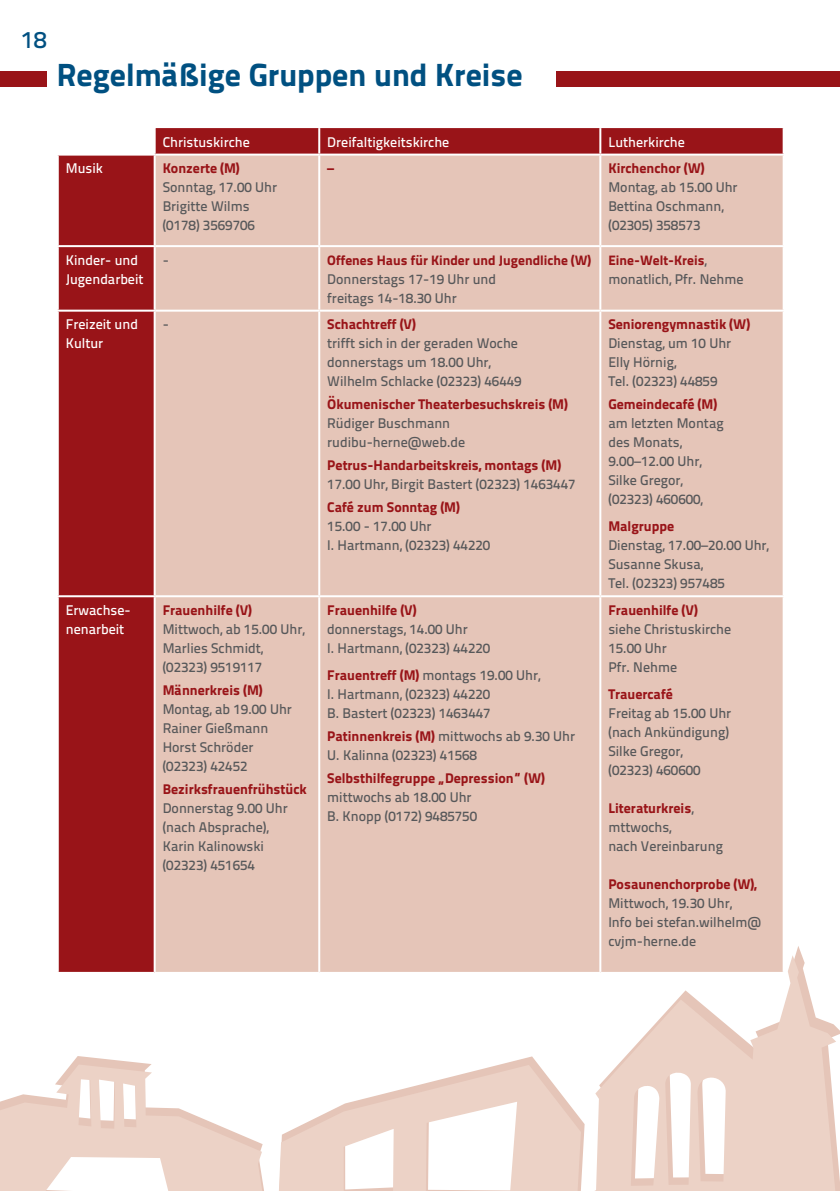
<style>
.page{position:relative;width:840px;height:1191px;background:#fff}
.page>*{position:absolute;margin:0;border:0;box-sizing:border-box;transform-origin:0 0}
.t1{font:32px "Titillium Text 25 L 999 wt";color:#005081}
.t2{font:24px "Titillium Text 25 L 600 wt";color:#005081}
.t3{font:14px/19px "Titillium Text 25 L 600 wt";color:#57585a}
.t4{font:14px "Titillium Text 25 L 999 wt";color:#991418}
.t5{font:14px/19px "Titillium Text 25 L 600 wt";color:#fff}
.t6{font:13.6px "Titillium Text 25 L 999 wt";color:#991418}
.s1{font-family:"Titillium Text 25 L 999 wt";color:#991418}
.s2{font-family:"Titillium Text 25 L 600 wt";font-size:14px;color:#57585a}
.s3{font-family:"Titillium Text 25 L 600 wt";color:#57585a}
</style>
<div class="page">
<svg style="left:0;top:955px;width:837px;height:236px"></svg>
<div style="left:556px;top:71px;width:283px;height:15px;background:#991418"></div>
<div style="left:59px;top:128px;width:723px;height:844px;background:#991418"></div>
<div style="left:156px;top:156px;width:626px;height:816px;background:#e5c5b8"></div>
<hr style="left:57px;top:127px;width:99px;height:2px;background:#fff">
<hr style="left:154px;top:129px;width:2px;height:25px;background:#fff">
<hr style="left:318px;top:128px;width:2px;height:26px;background:#fff">
<hr style="left:599px;top:128px;width:2px;height:26px;background:#fff">
<hr style="left:57px;top:597px;width:2px;height:375px;background:#fff">
<hr style="left:57px;top:972px;width:98px;height:2px;background:#fff">
<hr style="left:156px;top:154px;width:163px;height:2px;background:#fff">
<hr style="left:156px;top:245px;width:163px;height:2px;background:#fff">
<hr style="left:156px;top:310px;width:163px;height:2px;background:#fff">
<hr style="left:156px;top:595px;width:163px;height:2px;background:#fff">
<hr style="left:154px;top:597px;width:2px;height:375px;background:#fff">
<hr style="left:154px;top:972px;width:165px;height:2px;background:#fff">
<hr style="left:318px;top:597px;width:2px;height:375px;background:#fff">
<hr style="left:319px;top:972px;width:281px;height:2px;background:#fff">
<hr style="left:318px;top:312px;width:2px;height:283px;background:#fff">
<hr style="left:319px;top:595px;width:281px;height:2px;background:#fff">
<hr style="left:318px;top:247px;width:2px;height:63px;background:#fff">
<hr style="left:319px;top:310px;width:281px;height:2px;background:#fff">
<hr style="left:319px;top:245px;width:281px;height:2px;background:#fff">
<hr style="left:319px;top:154px;width:281px;height:2px;background:#fff">
<hr style="left:318px;top:156px;width:2px;height:89px;background:#fff">
<hr style="left:600px;top:154px;width:184px;height:2px;background:#fff">
<hr style="left:599px;top:156px;width:2px;height:89px;background:#fff">
<hr style="left:600px;top:245px;width:184px;height:2px;background:#fff">
<hr style="left:599px;top:247px;width:2px;height:63px;background:#fff">
<hr style="left:600px;top:310px;width:184px;height:2px;background:#fff">
<hr style="left:599px;top:312px;width:2px;height:283px;background:#fff">
<hr style="left:600px;top:595px;width:184px;height:2px;background:#fff">
<hr style="left:599px;top:597px;width:2px;height:375px;background:#fff">
<hr style="left:782px;top:597px;width:2px;height:375px;background:#fff">
<hr style="left:600px;top:972px;width:184px;height:2px;background:#fff">
<hr style="left:153px;top:312px;width:3px;height:283px;background:#fff">
<hr style="left:57px;top:595px;width:99px;height:2px;background:#fff">
<hr style="left:153px;top:247px;width:3px;height:63px;background:#fff">
<hr style="left:57px;top:310px;width:99px;height:2px;background:#fff">
<hr style="left:57px;top:245px;width:99px;height:2px;background:#fff">
<hr style="left:57px;top:154px;width:99px;height:2px;background:#fff">
<hr style="left:153px;top:156px;width:3px;height:89px;background:#fff">
<div style="left:0;top:71px;width:46px;height:15px;background:#991418"></div>
<h2 class="t2" style="left:21px;top:21px;width:27px">18</h2>
<h1 class="t1" style="left:57px;top:50px;width:467px">Regelmäßige Gruppen und Kreise</h1>
<p class="t5" style="left:162px;top:131px;width:89px">Christuskirche</p>
<p class="t5" style="left:327px;top:131px;width:123px">Dreifaltigkeitskirche</p>
<p class="t5" style="left:608px;top:131px;width:78px">Lutherkirche</p>
<p class="t5" style="left:66px;top:158px;width:39px">Musik</p>
<p class="t4" style="left:162px;top:157px;width:78px">Konzerte (M)</p>
<p class="t3" style="left:162px;top:177px;width:116px">Sonntag, 17.00 Uhr<br>Brigitte Wilms (0178) 3569706</p>
<p class="t4" style="left:327px;top:157px;width:8px">–</p>
<p class="t4" style="left:608px;top:157px;width:98px">Kirchenchor (W)</p>
<p class="t3" style="left:608px;top:177px;width:131px">Montag, ab 15.00 Uhr<br>Bettina Oschmann, (02305) 358573</p>
<p class="t5" style="left:66px;top:249px;width:79px">Kinder- und<br>Jugendarbeit</p>
<p class="t3" style="left:162px;top:249px;width:8px">-</p>
<p class="t6" style="left:327px;top:249px;width:265px">Offenes Haus für Kinder und Jugendliche (W)</p>
<p class="t3" style="left:327px;top:268px;width:170px">Donnerstags 17-19 Uhr und freitags 14-18.30 Uhr</p>
<p class="t5" style="left:66px;top:314px;width:74px">Freizeit und<br>Kultur</p>
<p class="t3" style="left:162px;top:314px;width:8px">-</p>
<p class="t4" style="left:327px;top:313px;width:90px">Schachtreff (V)</p>
<p class="t3" style="left:327px;top:333px;width:196px">trifft sich in der geraden Woche donnerstags um 18.00 Uhr,<br>Wilhelm Schlacke (02323) 46449</p>
<p class="t4" style="left:327px;top:393px;width:242px">Ökumenischer Theaterbesuchskreis (M)</p>
<p class="t3" style="left:327px;top:413px;width:139px">Rüdiger Buschmann rudibu-herne@web.de</p>
<p class="t4" style="left:327px;top:454px;width:235px">Petrus-Handarbeitskreis, montags (M)</p>
<p class="t3" style="left:327px;top:474px;width:250px">17.00 Uhr, Birgit Bastert (02323) 1463447</p>
<p class="t4" style="left:327px;top:496px;width:134px">Café zum Sonntag (M)</p>
<p class="t3" style="left:327px;top:516px;width:164px">15.00 - 17.00 Uhr<br>I. Hartmann, (02323) 44220</p>
<p class="t5" style="left:66px;top:599px;width:66px">Erwachse&shy;nenarbeit</p>
<p class="t4" style="left:162px;top:599px;width:91px">Frauenhilfe (V)</p>
<p class="t3" style="left:162px;top:618px;width:143px">Mittwoch, ab 15.00 Uhr,<br>Marlies Schmidt, (02323) 9519117</p>
<p class="t4" style="left:162px;top:679px;width:101px">Männerkreis (M)</p>
<p class="t3" style="left:162px;top:698px;width:131px">Montag, ab 19.00 Uhr<br>Rainer Gießmann<br>Horst Schröder (02323) 42452</p>
<p class="t4" style="left:162px;top:778px;width:145px">Bezirksfrauenfrühstück</p>
<p class="t3" style="left:162px;top:797px;width:127px">Donnerstag 9.00 Uhr (nach Absprache),<br>Karin Kalinowski (02323) 451654</p>
<p class="t4" style="left:327px;top:599px;width:91px">Frauenhilfe (V)</p>
<p class="t3" style="left:327px;top:618px;width:164px">donnerstags, 14.00 Uhr<br>I. Hartmann, (02323) 44220</p>
<p class="t3" style="left:327px;top:664px;width:215px"><span class="s1">Frauentreff (M)</span> montags 19.00 Uhr,<br>I. Hartmann, (02323) 44220<br>B. Bastert (02323) 1463447</p>
<p class="t3" style="left:327px;top:725px;width:249px"><span class="s1">Patinnenkreis (M)</span> mittwochs ab 9.30 Uhr<br>U. Kalinna (02323) 41568</p>
<p class="t4" style="left:327px;top:767px;width:219px">Selbsthilfegruppe „Depression” (W)</p>
<p class="t3" style="left:327px;top:786px;width:151px">mittwochs ab 18.00 Uhr<br>B. Knopp (0172) 9485750</p>
<p class="t6" style="left:608px;top:249px;width:100px">Eine-Welt-Kreis<span class="s2">,</span></p>
<p class="t3" style="left:608px;top:268px;width:137px">monatlich, Pfr. Nehme</p>
<p class="t4" style="left:608px;top:313px;width:143px">Seniorengymnastik (W)</p>
<p class="t3" style="left:608px;top:333px;width:124px">Dienstag, um 10 Uhr<br>Elly Hörnig,<br>Tel. (02323) 44859</p>
<p class="t4" style="left:608px;top:393px;width:110px">Gemeindecafé (M)</p>
<p class="t3" style="left:608px;top:413px;width:117px">am letzten Montag des Monats,<br>9.00–12.00 Uhr,<br>Silke Gregor, (02323) 460600,</p>
<p class="t4" style="left:608px;top:515px;width:67px">Malgruppe</p>
<p class="t3" style="left:608px;top:535px;width:162px">Dienstag, 17.00–20.00 Uhr,<br>Susanne Skusa,<br>Tel. (02323) 957485</p>
<p class="t4" style="left:608px;top:599px;width:91px">Frauenhilfe (V)</p>
<p class="t3" style="left:608px;top:618px;width:124px">siehe Christuskirche<br>15.00 Uhr<br>Pfr. Nehme</p>
<p class="t4" style="left:608px;top:683px;width:66px">Trauercafé</p>
<p class="t3" style="left:608px;top:702px;width:124px">Freitag ab 15.00 Uhr (nach Ankündigung)<br>Silke Gregor,<br>(02323) 460600</p>
<p class="t4" style="left:608px;top:797px;width:87px">Literaturkreis<span class="s3">,</span></p>
<p class="t3" style="left:608px;top:816px;width:116px">mttwochs,<br>nach Vereinbarung</p>
<p class="t4" style="left:608px;top:873px;width:150px">Posaunenchorprobe (W),</p>
<p class="t3" style="left:608px;top:892px;width:154px">Mittwoch, 19.30 Uhr,<br>Info bei stefan.wilhelm@ cvjm-herne.de</p>
</div>
